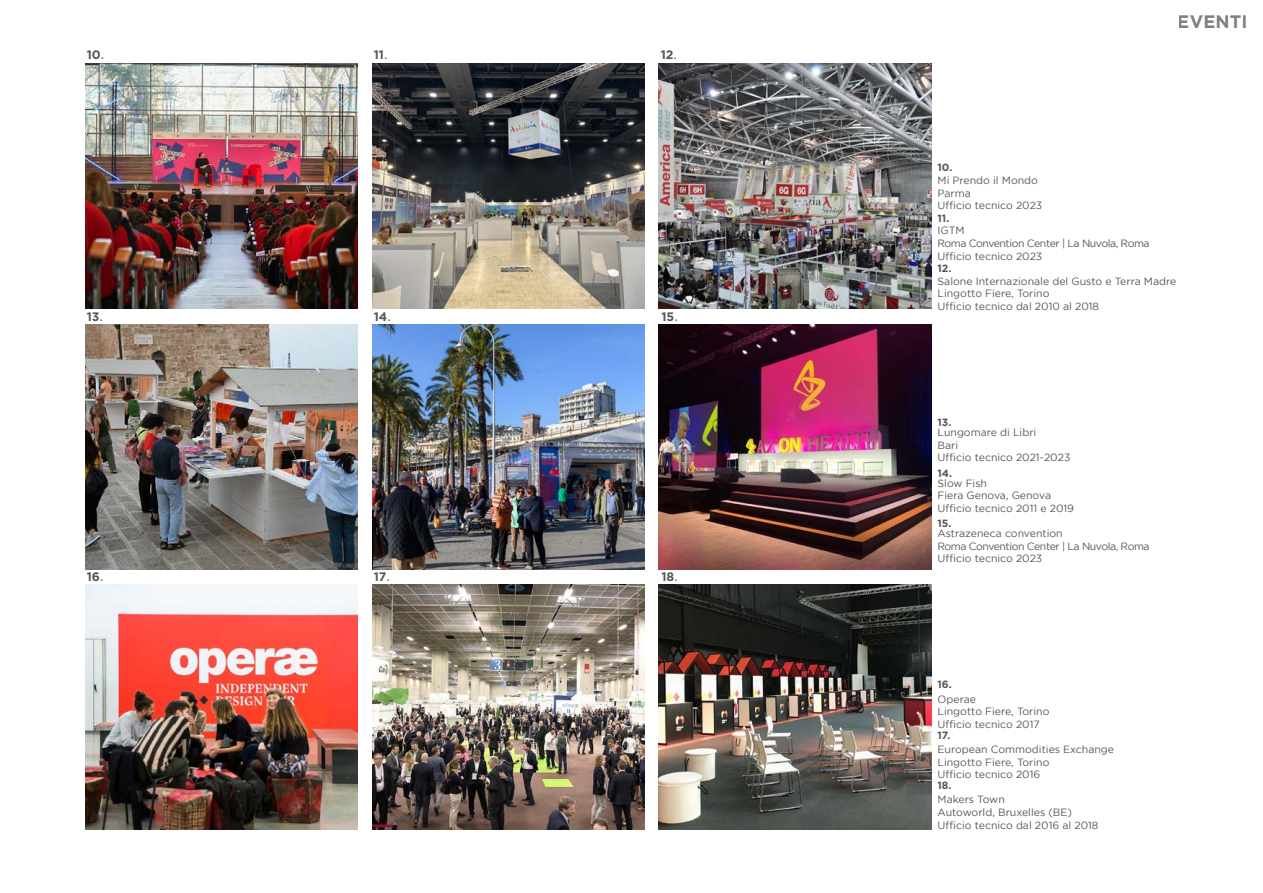
<style>
.page{position:relative;width:1263px;height:893px;background:#fff}
.page>*{position:absolute;margin:0;border:0;box-sizing:border-box;transform-origin:0 0}
.t1{font:700 18px "Gotham";color:#000}
.t2{font:700 12.3px "Gotham";color:#575756}
.t3{font:10.5px/12.6px "Gotham";color:#575756}
.t4{font:10.5px/12.6px "Gotham";letter-spacing:-.02em;color:#575756}
.t5{font:10.5px/12.6px "Gotham";letter-spacing:-.04em;color:#575756}
.t6{font:700 10.5px "Gotham";color:#575756}
.s1{font-weight:400;font-size:13.95px}
</style>
<div class="page">
<img style="left:85px;top:584px;width:272px;height:245px">
<img style="left:372px;top:584px;width:272px;height:245px">
<img style="left:659px;top:584px;width:272px;height:245px">
<img style="left:659px;top:64px;width:272px;height:245px">
<img style="left:659px;top:325px;width:272px;height:244px">
<img style="left:85px;top:325px;width:272px;height:244px">
<img style="left:85px;top:64px;width:272px;height:245px">
<img style="left:372px;top:64px;width:272px;height:245px">
<img style="left:372px;top:325px;width:272px;height:244px">
<p class="t2" style="left:87px;top:48px;width:19px">10<span class="s1">.</span></p>
<p class="t2" style="left:661px;top:48px;width:18px">12<span class="s1">.</span></p>
<p class="t2" style="left:374px;top:48px;width:15px">11<span class="s1">.</span></p>
<p class="t2" style="left:87px;top:309px;width:18px">13<span class="s1">.</span></p>
<p class="t2" style="left:87px;top:569px;width:18px">16<span class="s1">.</span></p>
<p class="t2" style="left:374px;top:309px;width:19px">14<span class="s1">.</span></p>
<p class="t2" style="left:374px;top:569px;width:18px">17<span class="s1">.</span></p>
<p class="t2" style="left:661px;top:309px;width:18px">15<span class="s1">.</span></p>
<p class="t2" style="left:661px;top:569px;width:18px">18<span class="s1">.</span></p>
<p class="t6" style="left:937px;top:162px;width:16px">10.</p>
<h1 class="t1" style="left:1178px;top:11px;width:71px">EVENTI</h1>
<p class="t3" style="left:937px;top:174px;width:106px">Mi Prendo il Mondo<br>Parma<br>Ufficio tecnico 2023</p>
<p class="t5" style="left:937px;top:224px;width:214px">IGTM<br>Roma Convention Center | La Nuvola, Roma<br>Ufficio tecnico 2023</p>
<p class="t3" style="left:937px;top:275px;width:240px">Salone Internazionale del Gusto e Terra Madre<br>Lingotto Fiere, Torino<br>Ufficio tecnico dal 2010 al 2018</p>
<p class="t6" style="left:937px;top:212px;width:13px">11.</p>
<p class="t6" style="left:937px;top:262px;width:15px">12.</p>
<p class="t6" style="left:937px;top:416px;width:15px">13.</p>
<p class="t3" style="left:937px;top:426px;width:134px">Lungomare di Libri<br>Bari<br>Ufficio tecnico 2021-2023</p>
<p class="t3" style="left:937px;top:476px;width:138px">Slow Fish<br>Fiera Genova, Genova<br>Ufficio tecnico 2011 e 2019</p>
<p class="t4" style="left:937px;top:527px;width:214px">Astrazeneca convention<br>Roma Convention Center | La Nuvola, Roma<br>Ufficio tecnico 2023</p>
<p class="t6" style="left:937px;top:467px;width:16px">14.</p>
<p class="t6" style="left:937px;top:517px;width:16px">15.</p>
<p class="t6" style="left:937px;top:679px;width:16px">16.</p>
<p class="t3" style="left:937px;top:692px;width:113px">Operae<br>Lingotto Fiere, Torino<br>Ufficio tecnico 2017</p>
<p class="t3" style="left:937px;top:743px;width:178px">European Commodities Exchange<br>Lingotto Fiere, Torino<br>Ufficio tecnico 2016</p>
<p class="t3" style="left:937px;top:793px;width:162px">Makers Town<br>Autoworld, Bruxelles (BE)<br>Ufficio tecnico dal 2016 al 2018</p>
<p class="t6" style="left:937px;top:729px;width:14px">17.</p>
<p class="t6" style="left:937px;top:779px;width:16px">18.</p>
</div>
